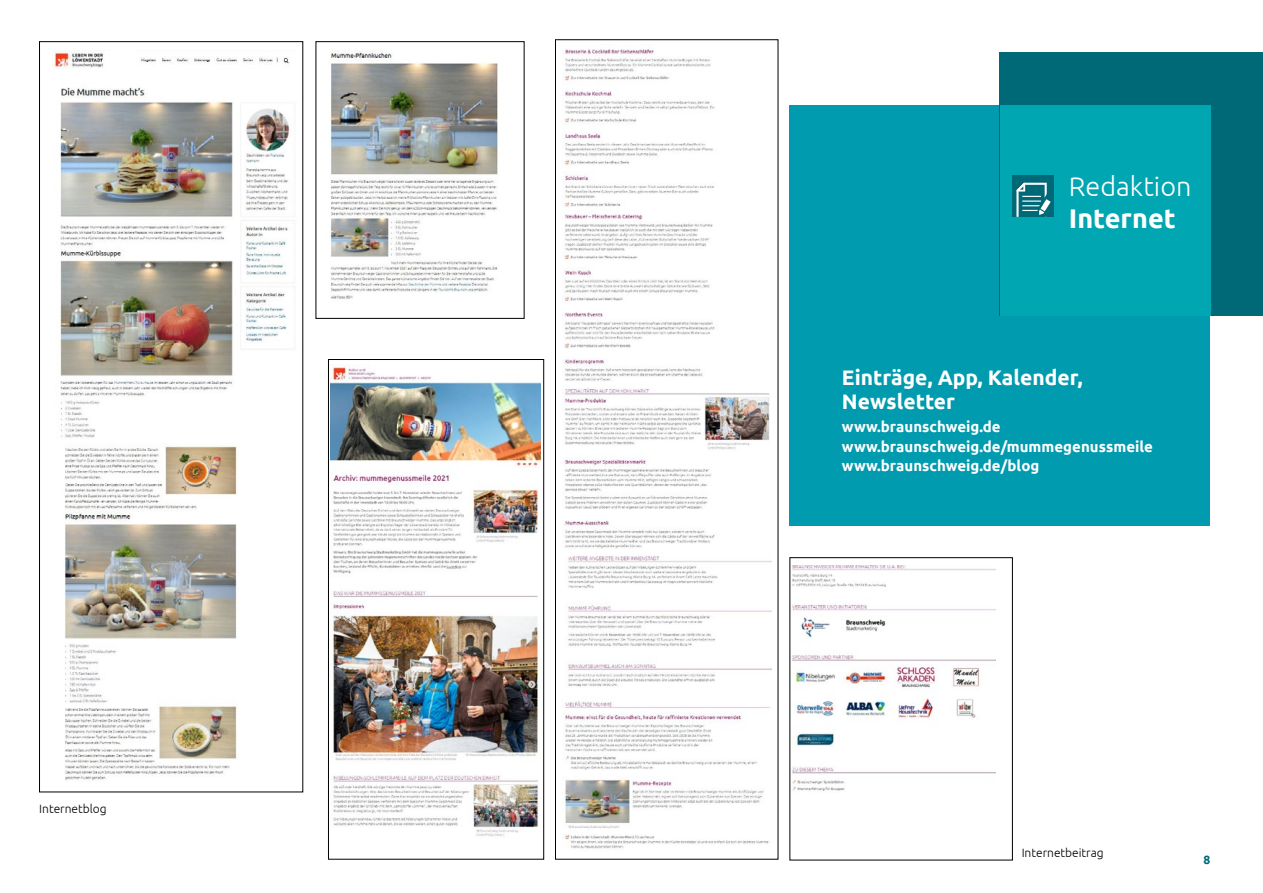
<style>
.page{position:relative;width:1263px;height:893px;background:#fff}
.page>*{position:absolute;margin:0;border:0;box-sizing:border-box;transform-origin:0 0}
.t1{font:300 27px/32.4px "Ubuntu";color:#fff}
._01_Headline_3_14pt{font:700 21px/24px "Ubuntu";color:#fff}
.Produktname{font:700 15px "Ubuntu";color:#fff}
._05_Infotext{font:300 12px "Ubuntu";color:#000}
.t2{font:700 12px "Ubuntu";color:#006978}
.s1{font-weight:700}
</style>
<div class="page">
<div style="left:789px;top:105px;width:421px;height:421px;background:#009bae"></div>
<div style="left:1000px;top:53px;width:263px;height:263px;background:#006978"></div>
<div style="left:1000px;top:105px;width:210px;height:211px;background:#00a6b1"></div>
<div style="left:1012px;top:175px;width:42px;height:42px;background:#006978"></div>
<svg style="left:1016px;top:183px;width:35px;height:34px"></svg>
<img style="left:60px;top:87px;width:234px;height:351px">
<img style="left:64px;top:446px;width:173px;height:335px">
<img style="left:330px;top:51px;width:168px;height:248px">
<div style="left:39px;top:41px;width:264px;height:751px;border:1px solid #000"></div>
<div style="left:316px;top:41px;width:208px;height:278px;border:1px solid #000"></div>
<img style="left:140px;top:57px;width:149px;height:7px">
<img style="left:54px;top:51px;width:49px;height:18px">
<img style="left:330px;top:365px;width:211px;height:232px">
<img style="left:333px;top:603px;width:206px;height:234px">
<img style="left:562px;top:48px;width:153px;height:159px">
<img style="left:562px;top:214px;width:153px;height:167px">
<img style="left:564px;top:388px;width:206px;height:161px">
<img style="left:568px;top:556px;width:204px;height:131px">
<img style="left:562px;top:701px;width:208px;height:148px">
<img style="left:792px;top:566px;width:203px;height:225px">
<div style="left:328px;top:359px;width:216px;height:500px;border:1px solid #000"></div>
<div style="left:555px;top:40px;width:223px;height:819px;border:1px solid #000"></div>
<p class="_05_Infotext" style="left:39px;top:801px;width:69px">Internetblog</p>
<p class="t1" style="left:1069px;top:169px;width:124px">Redaktion<br><span class="s1">Internet</span></p>
<p class="_01_Headline_3_14pt" style="left:842px;top:365px;width:242px">Einträge, App, Kalender,<br>Newsletter</p>
<p class="Produktname" style="left:842px;top:418px;width:160px">www.braunschweig.de</p>
<p class="Produktname" style="left:842px;top:437px;width:313px">www.braunschweig.de/mummegenussmeile</p>
<p class="Produktname" style="left:842px;top:457px;width:199px">www.braunschweig.de/blog</p>
<p class="_05_Infotext" style="left:1022px;top:845px;width:84px">Internetbeitrag</p>
<p class="t2" style="left:1203px;top:853px;width:8px">8</p>
</div>
